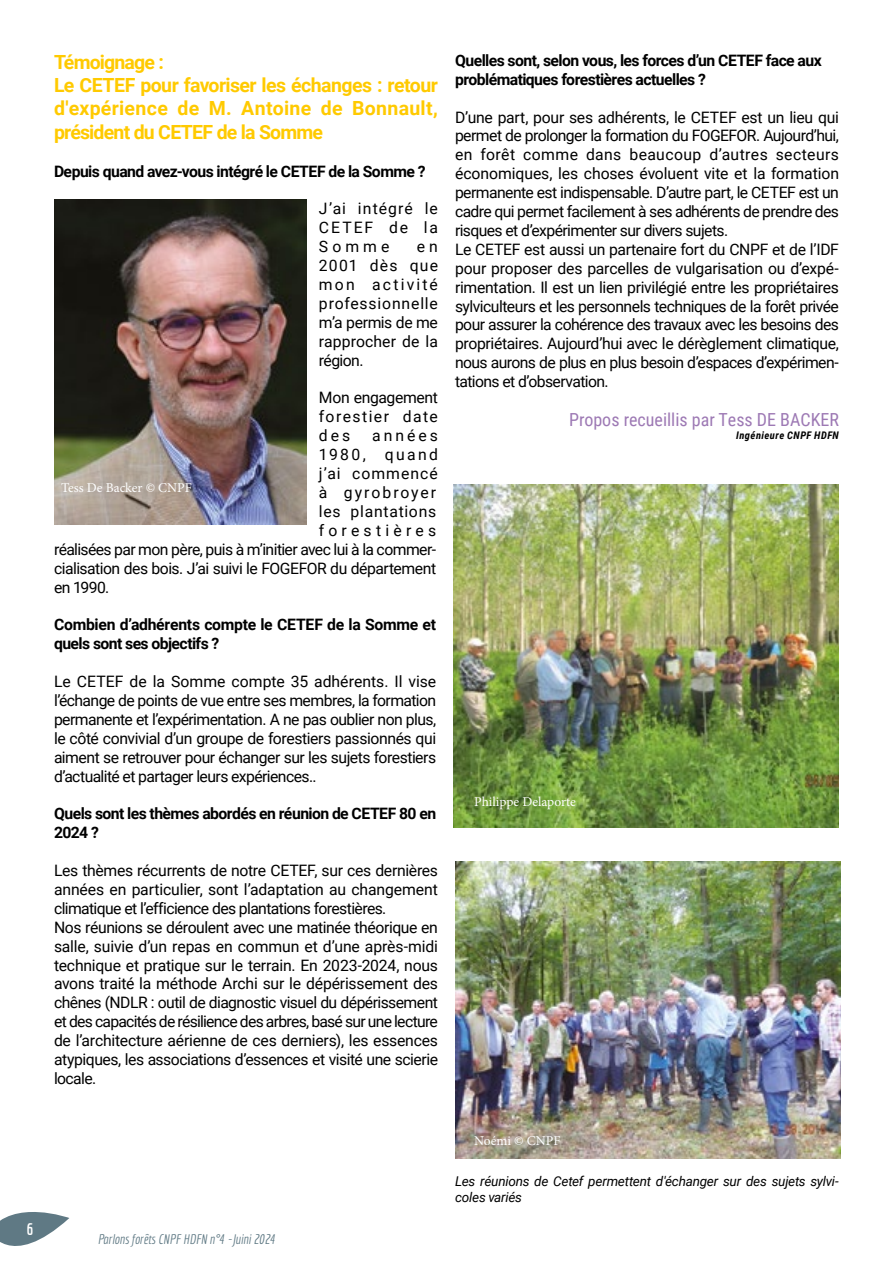
<style>
.page{position:relative;width:893px;height:1263px;background:#fff}
.page>*{position:absolute;margin:0;border:0;box-sizing:border-box;transform-origin:0 0}
.t1{font:700 19.5px/23.4px "Roboto";letter-spacing:-.03em;color:#ffca00}
.t2{font:18px "Roboto Condensed";color:#9d79b4}
.t3{font:700 16.5px "Economica";color:#fff}
.t4{font:15.75px/18.9px "Roboto";letter-spacing:-.025em;color:#000;text-align:justify}
.t5{font:700 15.75px/18.9px "Roboto";letter-spacing:-.035em;color:#000}
.t6{font:15.75px "Roboto";letter-spacing:.045em;color:#000}
.t7{font:15.75px "Roboto";letter-spacing:.065em;color:#000}
.t8{font:15.75px "Roboto";letter-spacing:.125em;color:#000}
.t9{font:15.75px "Roboto";letter-spacing:.265em;color:#000}
.t10{font:15.75px "Roboto";letter-spacing:.15em;color:#000}
.t11{font:italic 13.5px/16.2px "Roboto";letter-spacing:-.02em;color:#000}
.t12{font:13.5px "Minion Pro";color:#fff}
.t13{font:italic 13.5px "Economica";color:#5f7984}
.t14{font:italic 700 10.5px "Roboto Condensed";letter-spacing:.04em;color:#000}
</style>
<div class="page">
<svg style="left:0;top:1212px;width:69px;height:34px"></svg>
<img style="left:54px;top:200px;width:252px;height:325px">
<img style="left:455px;top:862px;width:386px;height:297px">
<img style="left:453px;top:484px;width:386px;height:344px">
<p class="t3" style="left:26px;top:1219px;width:8px">6</p>
<p class="t1" style="left:54px;top:49px;width:385px">Témoignage :<br>Le CETEF pour favoriser les échanges : retour d'expérience de M. Antoine de Bonnault, président du CETEF de la Somme</p>
<p class="t5" style="left:54px;top:161px;width:373px">Depuis quand avez-vous intégré le CETEF de la Somme ?</p>
<p class="t4" style="left:319px;top:199px;width:121px">J’ai intégré le CETEF de la Somme</p>
<p class="t4" style="left:319px;top:237px;width:121px;text-indent:98px">e n 2001 dès que mon activité professionnelle m’a permis de me rapprocher de la région.</p>
<p class="t4" style="left:319px;top:388px;width:121px">Mon engagement forestier date des</p>
<p class="t4" style="left:372px;top:426px;width:67px">années</p>
<p class="t10" style="left:319px;top:443px;width:121px">1980, quand</p>
<p class="t7" style="left:319px;top:462px;width:121px">j’ai commencé</p>
<p class="t8" style="left:319px;top:481px;width:119px">à gyrobroyer</p>
<p class="t6" style="left:319px;top:500px;width:119px">les plantations</p>
<p class="t9" style="left:319px;top:519px;width:119px">forestières</p>
<p class="t4" style="left:54px;top:539px;width:384px">réalisées par mon père, puis à m’initier avec lui à la commer-</p>
<p class="t4" style="left:54px;top:558px;width:384px">cialisation des bois. J’ai suivi le FOGEFOR du département</p>
<p class="t4" style="left:54px;top:577px;width:57px">en 1990.</p>
<p class="t5" style="left:54px;top:615px;width:384px">Combien d’adhérents compte le CETEF de la Somme et quels sont ses objectifs ?</p>
<p class="t4" style="left:54px;top:671px;width:384px">Le CETEF de la Somme compte 35 adhérents. Il vise l’échange de points de vue entre ses membres, la formation permanente et l’expérimentation. A ne pas oublier non plus, le côté convivial d’un groupe de forestiers passionnés qui aiment se retrouver pour échanger sur les sujets forestiers d’actualité et partager leurs expériences..</p>
<p class="t5" style="left:54px;top:804px;width:384px">Quels sont les thèmes abordés en réunion de CETEF 80 en<br>2024 ?</p>
<p class="t4" style="left:54px;top:860px;width:386px;text-align:left">Les thèmes récurrents de notre CETEF, sur ces dernières années en particulier, sont l’adaptation au changement climatique et l’efficience des plantations forestières.<br>Nos réunions se déroulent avec une matinée théorique en salle, suivie d’un repas en commun et d’une après-midi technique et pratique sur le terrain. En 2023-2024, nous avons traité la méthode Archi sur le dépérissement des chênes (NDLR : outil de diagnostic visuel du dépérissement et des capacités de résilience des arbres, basé sur une lecture de l’architecture aérienne de ces derniers), les essences atypiques, les associations d’essences et visité une scierie locale.</p>
<p class="t12" style="left:61px;top:479px;width:132px">Tess De Backer © CNPF</p>
<p class="t5" style="left:455px;top:50px;width:368px">Quelles sont, selon vous, les forces d’un CETEF face aux problématiques forestières actuelles ?</p>
<p class="t4" style="left:455px;top:107px;width:386px;text-align:left">D’une part, pour ses adhérents, le CETEF est un lieu qui permet de prolonger la formation du FOGEFOR. Aujourd’hui, en forêt comme dans beaucoup d’autres secteurs économiques, les choses évoluent vite et la formation permanente est indispensable. D’autre part, le CETEF est un cadre qui permet facilement à ses adhérents de prendre des risques et d’expérimenter sur divers sujets.<br>Le CETEF est aussi un partenaire fort du CNPF et de l’IDF pour proposer des parcelles de vulgarisation ou d’expé&shy;rimentation. Il est un lien privilégié entre les propriétaires sylviculteurs et les personnels techniques de la forêt privée pour assurer la cohérence des travaux avec les besoins des propriétaires. Aujourd’hui avec le dérèglement climatique, nous aurons de plus en plus besoin d’espaces d’expérimen&shy;tations et d’observation.</p>
<p class="t2" style="left:569px;top:407px;width:271px">Propos recueillis par Tess DE BACKER</p>
<p class="t14" style="left:736px;top:428px;width:104px">Ingénieure CNPF HDFN</p>
<p class="t12" style="left:474px;top:792px;width:103px">Philippe Delaporte</p>
<p class="t13" style="left:98px;top:1231px;width:179px">Parlons forêts CNPF HDFN n°4 -Juini 2024</p>
<p class="t12" style="left:474px;top:1131px;width:88px">Noémi © CNPF</p>
<p class="t11" style="left:455px;top:1172px;width:385px">Les réunions de Cetef permettent d'échanger sur des sujets sylvi&shy;coles variés</p>
</div>
